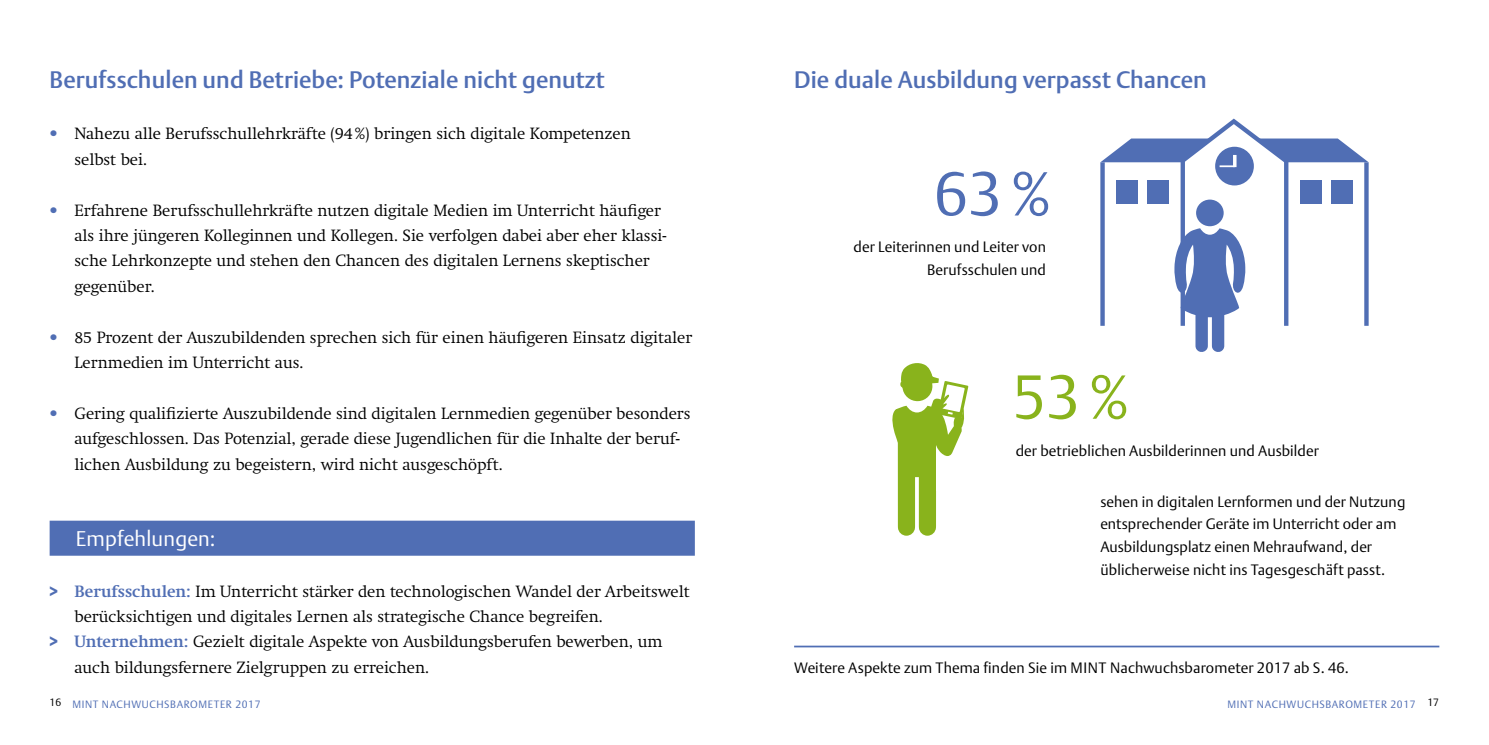
<style>
.page{position:relative;width:1489px;height:745px;background:#fff}
.page>*{position:absolute;margin:0;border:0;box-sizing:border-box;transform-origin:0 0}
.t1{font:300 61.25px "DTL Argo T";color:#506eb4}
.t2{font:300 61.25px "DTL Argo T";color:#89b31c}
.t3{font:500 23.62px "DTL Argo T";letter-spacing:.005em;color:#506eb4}
.t4{font:300 21px "DTL Argo T";letter-spacing:.01em;color:#fff}
.t5{font:300 16.1px/25.4px "Swift T";color:#000}
.t6{font:300 14.88px/22.8px "DTL Argo T";letter-spacing:.01em;color:#000;text-align:right}
.t7{font:300 10.5px "DTL Argo T";letter-spacing:.06em;color:#506eb4}
.s1{color:#506eb4}
.s2{font-family:"DTL Argo T";font-weight:700;color:#506eb4}
.s3{font-weight:700;color:#506eb4}
.s4{color:#000}
</style>
<div class="page">
<div style="left:50px;top:520px;width:644px;height:35px;background:#506eb4"></div>
<hr style="left:794px;top:645px;width:645px;height:2px;background:#506eb4">
<div style="left:1147px;top:180px;width:21px;height:24px;background:#506eb4"></div>
<div style="left:1116px;top:180px;width:21px;height:24px;background:#506eb4"></div>
<div style="left:1331px;top:180px;width:21px;height:24px;background:#506eb4"></div>
<div style="left:1299px;top:180px;width:22px;height:24px;background:#506eb4"></div>
<div style="left:1215px;top:147px;width:37px;height:37px;background:#506eb4;border-radius:50%"></div>
<div style="left:1214px;top:147px;width:39px;height:38px;border:2px solid #506eb4;border-radius:50%"></div>
<svg style="left:1180px;top:168px;width:4px;height:60px"></svg>
<svg style="left:1100px;top:168px;width:4px;height:157px"></svg>
<div style="left:1283px;top:160px;width:5px;height:165px;background:#506eb4"></div>
<svg style="left:1100px;top:118px;width:268px;height:50px"></svg>
<svg style="left:1364px;top:162px;width:4px;height:163px"></svg>
<div style="left:1195px;top:199px;width:28px;height:27px;background:#506eb4;border-radius:50%"></div>
<svg style="left:1174px;top:228px;width:71px;height:124px"></svg>
<svg style="left:892px;top:363px;width:76px;height:172px"></svg>
<h2 class="t3" style="left:50px;top:66px;width:556px">Berufsschulen und Betriebe: Potenziale nicht genutzt</h2>
<p class="t5" style="left:74px;top:121px;width:558px;text-indent:-25px"><span class="s1">•</span> Nahezu alle Berufsschullehrkräfte (94%) bringen sich digitale Kompetenzen selbst bei.</p>
<p class="t5" style="left:74px;top:197px;width:593px;text-indent:-25px"><span class="s1">•</span> Erfahrene Berufsschullehrkräfte nutzen digitale Medien im Unterricht häufiger als ihre jüngeren Kolleginnen und Kollegen. Sie verfolgen dabei aber eher klassi&shy;sche Lehrkonzepte und stehen den Chancen des digitalen Lernens skeptischer gegenüber.</p>
<p class="t5" style="left:74px;top:324px;width:619px;text-indent:-25px"><span class="s1">•</span> 85 Prozent der Auszubildenden sprechen sich für einen häufigeren Einsatz digitaler<br>Lernmedien im Unterricht aus.</p>
<p class="t5" style="left:74px;top:400px;width:617px;text-indent:-25px"><span class="s1">•</span> Gering qualifizierte Auszubildende sind digitalen Lernmedien gegenüber besonders aufgeschlossen. Das Potenzial, gerade diese Jugendlichen für die Inhalte der beruf&shy;lichen Ausbildung zu begeistern, wird nicht ausgeschöpft.</p>
<h3 class="t4" style="left:76px;top:525px;width:141px">Empfehlungen:</h3>
<p class="t5" style="left:50px;top:578px;width:641px"><span class="s2">&gt;</span> <span class="s3">Berufsschulen:</span> Im Unterricht stärker den technologischen Wandel der Arbeitswelt</p>
<p class="t5" style="left:74px;top:603px;width:530px">berücksichtigen und digitales Lernen als strategische Chance begreifen.</p>
<p class="t5" style="left:50px;top:628px;width:614px"><span class="s2">&gt;</span> <span class="s3">Unternehmen:</span> Gezielt digitale Aspekte von Ausbildungsberufen bewerben, um</p>
<p class="t5" style="left:74px;top:654px;width:356px">auch bildungsfernere Zielgruppen zu erreichen.</p>
<h2 class="t3" style="left:794px;top:66px;width:414px">Die duale Ausbildung verpasst Chancen</h2>
<h1 class="t1" style="left:933px;top:157px;width:118px">63%</h1>
<p class="t6" style="left:853px;top:235px;width:194px">der Leiterinnen und Leiter von<br>Berufsschulen und</p>
<h1 class="t2" style="left:1011px;top:360px;width:118px">53%</h1>
<p class="t6" style="left:1015px;top:438px;width:305px">der betrieblichen Ausbilderinnen und Ausbilder</p>
<p class="t6" style="left:1100px;top:489px;width:306px;text-align:left">sehen in digitalen Lernformen und der Nutzung entsprechender Geräte im U nterricht oder am Ausbildungsplatz einen Mehraufwand, der üblicherweise nicht ins Tagesgeschäft passt.</p>
<p class="t6" style="left:794px;top:655px;width:556px">Weitere Aspekte zum Thema finden Sie im MINT Nachwuchsbarometer 2017 ab S. 46.</p>
<p class="t7" style="left:50px;top:697px;width:212px"><span class="s4">16</span> MINT Nachwuchsbarom eter 2017</p>
<p class="t7" style="left:1227px;top:697px;width:213px">MINT Nachwuchsbarom eter 2017 <span class="s4">17</span></p>
</div>
